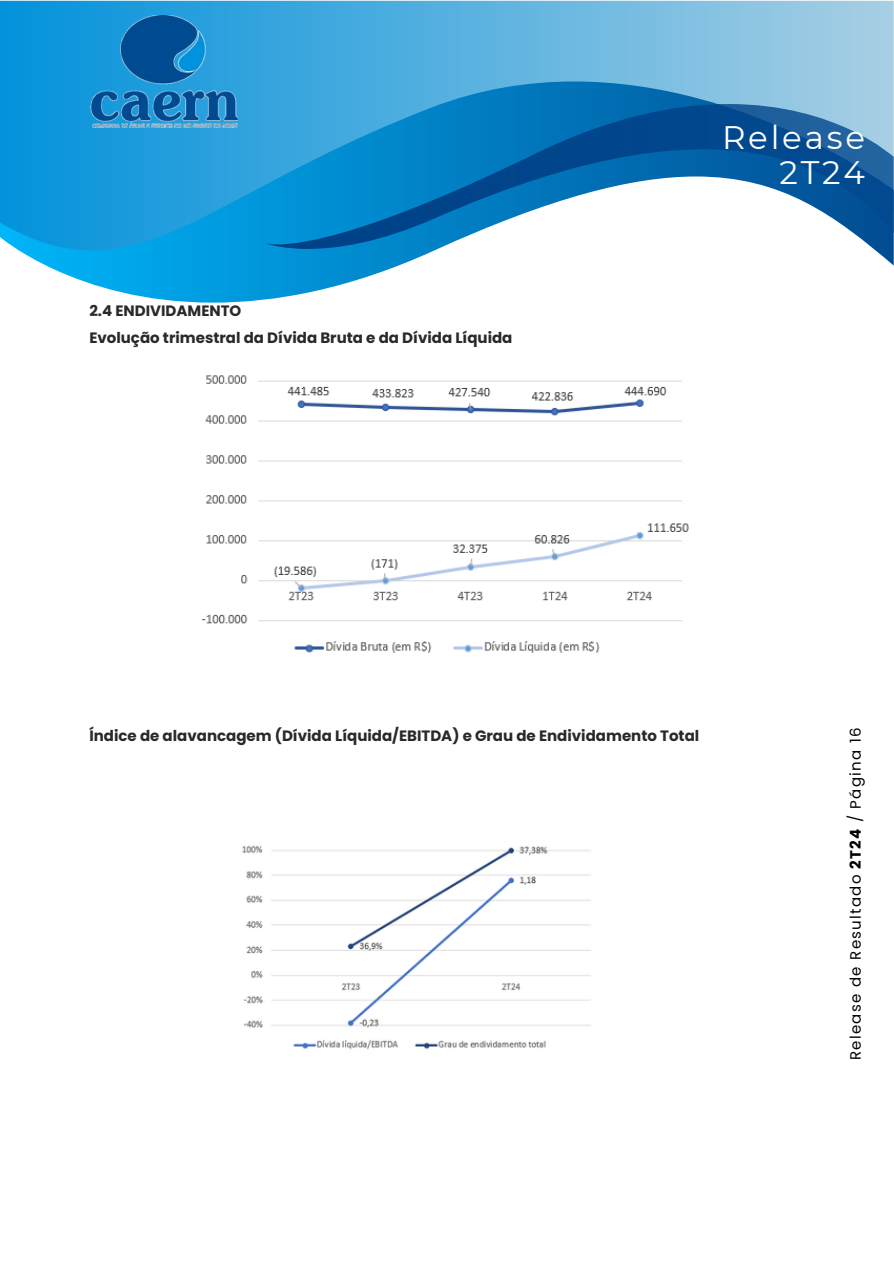
<style>
.page{position:relative;width:894px;height:1264px;background:#fff}
.page>*{position:absolute;margin:0;border:0;box-sizing:border-box;transform-origin:0 0}
.t1{font:32.55px/34.8px "Montserrat";letter-spacing:.085em;color:#fff;text-align:right}
.t2{font:700 15px/27px "Poppins";color:#292929}
.t3{font:15px "Poppins";letter-spacing:.085em;color:#000}
.s1{font-weight:700}
</style>
<div class="page">
<svg style="left:0;top:1px;width:893px;height:80px;background:#5db3df"></svg>
<svg style="left:0;top:81px;width:893px;height:221px"></svg>
<svg style="left:261px;top:104px;width:632px;height:145px"></svg>
<img style="left:89px;top:16px;width:149px;height:111px">
<img style="left:202px;top:375px;width:487px;height:278px">
<img style="left:242px;top:845px;width:349px;height:205px">
<p class="t2" style="left:89px;top:297px;width:424px">2.4 ENDIVIDAMENTO<br>Evolução trimestral da Dívida Bruta e da Dívida Líquida</p>
<p class="t1" style="left:721px;top:120px;width:144px">Release<br>2T24</p>
<h1 class="t2" style="left:89px;top:722px;width:611px">Índice de alavancagem (Dívida Líquida/EBITDA) e Grau de Endividamento Total</h1>
<p class="t3" style="left:844px;top:1060px;width:334px;rotate:-90deg">Release de Resultado <span class="s1">2T24</span> / Página 16</p>
</div>
